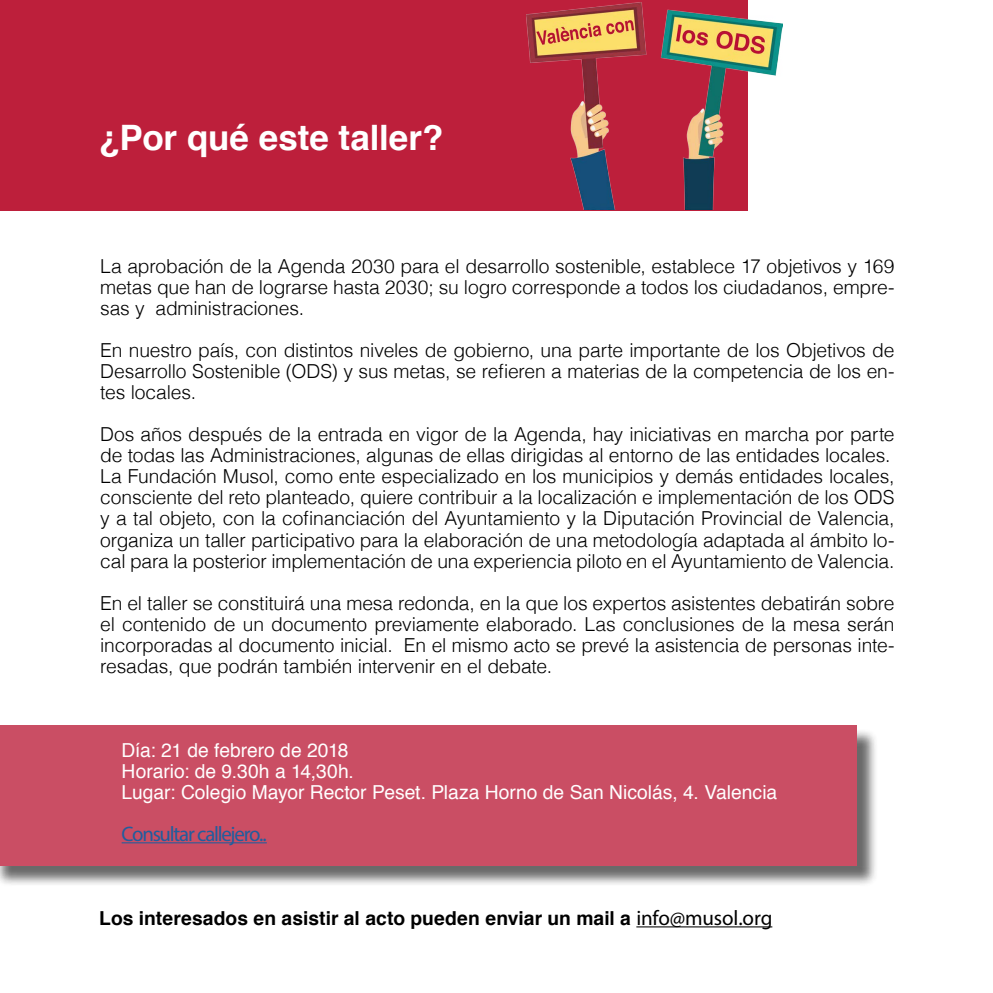
<style>
.page{position:relative;width:993px;height:993px;background:#fff}
.page>*{position:absolute;margin:0;border:0;box-sizing:border-box;transform-origin:0 0}
.t1{font:700 35px "Helvetica";letter-spacing:-.005em;color:#fff}
.t2{font:21px "Myriad Pro";letter-spacing:-.06em;color:#215e9e}
.t3{font:300 19.25px/21px "Helvetica";letter-spacing:-.01em;color:#000;text-align:justify}
.t4{font:19.25px/21px "Helvetica";color:#fff}
.t5{font:700 19.25px "Helvetica";letter-spacing:.005em;color:#000}
.s1{font-family:"Myriad Pro";font-weight:400;font-size:21px}
</style>
<div class="page">
<div style="left:0;top:0;width:747px;height:210px;background:#bd1f3b"></div>
<div style="left:0;top:727px;width:878px;height:159px;background:#000;opacity:.75"></div>
<div style="left:0;top:725px;width:856px;height:140px;background:#ca4e64"></div>
<hr style="left:122px;top:842px;width:145px;height:1px;background:#215e9e">
<hr style="left:636px;top:926px;width:136px;height:1px;background:#000">
<img style="left:526px;top:2px;width:256px;height:208px">
<h1 class="t1" style="left:99px;top:123px;width:345px">¿Por qué este taller?</h1>
<p class="t3" style="left:100px;top:257px;width:795px">La aprobación de la Agenda 2030 para el desarrollo sostenible, establece 17 objetivos y 169 metas que han de lograrse hasta 2030; su logro corresponde a todos los ciudadanos, empre&shy;sas y administraciones.</p>
<p class="t3" style="left:100px;top:341px;width:795px">En nuestro país, con distintos niveles de gobierno, una parte importante de los Objetivos de Desarrollo Sostenible (ODS) y sus metas, se refieren a materias de la competencia de los en&shy;tes locales.</p>
<p class="t3" style="left:100px;top:425px;width:795px;text-align:left">Dos años después de la entrada en vigor de la Agenda, hay iniciativas en marcha por parte de todas las Administraciones, algunas de ellas dirigidas al entorno de las entidades locales.<br>La Fundación Musol, como ente especializado en los municipios y demás entidades locales, consciente del reto planteado, quiere contribuir a la localización e implementación de los ODS y a tal objeto, con la cofinanciación del Ayuntamiento y la Diputación Provincial de Valencia, organiza un taller participativo para la elaboración de una metodología adaptada al ámbito lo&shy;cal para la posterior implementación de una experiencia piloto en el Ayuntamiento de Valencia.</p>
<p class="t3" style="left:100px;top:593px;width:795px">En el taller se constituirá una mesa redonda, en la que los expertos asistentes debatirán sobre el contenido de un documento previamente elaborado. Las conclusiones de la mesa serán incorporadas al documento inicial. En el mismo acto se prevé la asistencia de personas inte&shy;resadas, que podrán también intervenir en el debate.</p>
<p class="t4" style="left:122px;top:740px;width:657px">Día: 21 de febrero de 2018<br>Horario: de 9.30h a 14,30h.<br>Lugar: Colegio Mayor Rector Peset. Plaza Horno de San Nicolás, 4. Valencia</p>
<p class="t2" style="left:122px;top:820px;width:147px">Consultar callejero..</p>
<p class="t5" style="left:99px;top:909px;width:674px">Los interesados en asistir al acto pueden enviar un mail a <span class="s1">info@musol.org</span></p>
</div>
